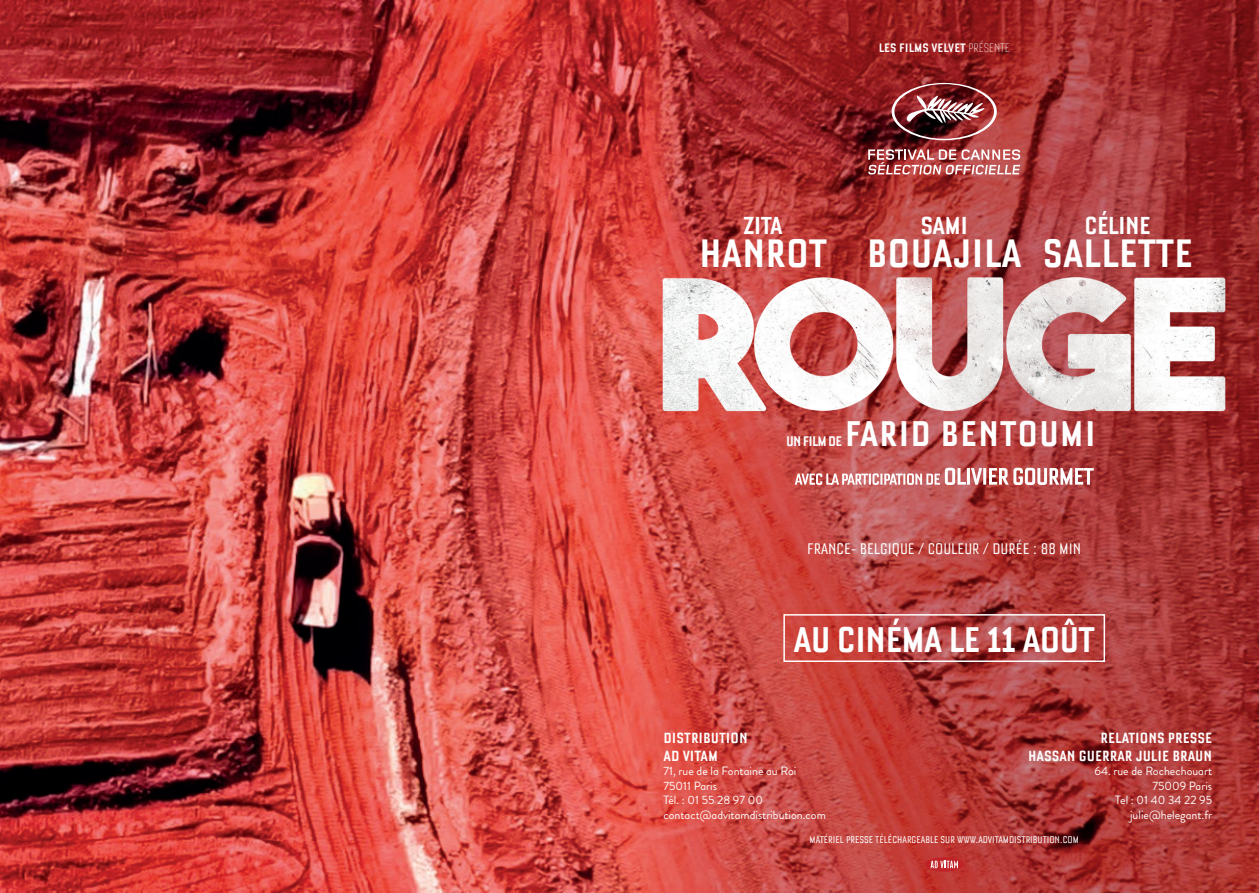
<style>
.page{position:relative;width:1259px;height:893px;background:#fff}
.page>*{position:absolute;margin:0;border:0;box-sizing:border-box;transform-origin:0 0}
.t1{font:700 condensed 48.6px "Bourgeois";color:#fff}
.t2{font:700 condensed 43.65px "Bourgeois";letter-spacing:-.02em;color:#fff}
.t3{font:700 condensed 43.65px "Bourgeois";letter-spacing:.02em;color:#fff}
.t4{font:700 condensed 30.15px "Bourgeois";letter-spacing:-.02em;color:#fff}
.t5{font:500 condensed 18.75px "Bourgeois";color:#fff}
.t6{font:700 condensed 18px/18px "Bourgeois";color:#fff}
.t7{font:700 condensed 17.1px "Bourgeois";letter-spacing:-.05em;color:#fff}
.t8{font:700 condensed 15px "Bourgeois";color:#fff}
.t9{font:12px/14.4px "Brandon Grotesque";color:#fff}
.t10{font:500 condensed 12px "Bourgeois";color:#fff}
.s1{font-weight:300}
</style>
<div class="page">
<img style="left:0;top:0;width:629px;height:893px">
<svg style="left:629px;top:0;width:630px;height:893px;background:#b23937"></svg>
<svg style="left:924px;top:857px;width:39px;height:15px"></svg>
<svg style="left:930px;top:861px;width:28px;height:7px"></svg>
<svg style="left:794px;top:468px;width:299px;height:17px"></svg>
<img style="left:640px;top:275px;width:608px;height:139px">
<img style="left:891px;top:83px;width:106px;height:57px">
<svg style="left:868px;top:149px;width:152px;height:26px"></svg>
<div style="left:783px;top:614px;width:322px;height:48px;border:2px solid #fff"></div>
<p class="t8" style="left:878px;top:40px;width:133px">LES FILMS VELVET <span class="s1">PRÉSENTE</span></p>
<h3 class="t4" style="left:743px;top:210px;width:41px">ZITA</h3>
<h1 class="t1" style="left:699px;top:229px;width:130px">HANROT</h1>
<h3 class="t4" style="left:1084px;top:210px;width:68px">CÉLINE</h3>
<h3 class="t4" style="left:920px;top:210px;width:49px">SAMI</h3>
<h1 class="t1" style="left:866px;top:229px;width:328px">BOUAJILA SALLETTE</h1>
<h2 class="t3" style="left:845px;top:411px;width:252px">FARID BENTOUMI</h2>
<h3 class="t7" style="left:786px;top:432px;width:57px">UN FILM DE</h3>
<h3 class="t5" style="left:807px;top:540px;width:275px">FRANCE- BELGIQUE / COULEUR / DURÉE : 88 MIN</h3>
<h2 class="t2" style="left:793px;top:618px;width:303px">AU CINÉMA LE 11 AOÛT</h2>
<h3 class="t6" style="left:663px;top:729px;width:86px">DISTRIBUTION<br>AD VITAM</h3>
<p class="t9" style="left:663px;top:764px;width:164px">71, rue de la Fontaine au Roi<br>75011 Paris<br>Tél. : 01 55 28 97 00 contact@advitamdistribution.com</p>
<h3 class="t6" style="left:1028px;top:729px;width:186px;text-align:right">RELATIONS PRESSE<br>HASSAN GUERRAR JULIE BRAUN</h3>
<p class="t9" style="left:1094px;top:764px;width:119px;text-align:right">64. rue de Rochechouart<br>75009 Paris<br>Tel : 01 40 34 22 95 julie@helegant.fr</p>
<p class="t10" style="left:809px;top:834px;width:271px">MATÉRIEL PRESSE TÉLÉCHARGEABLE SUR WWW.ADVITAMDISTRIBUTION.COM</p>
</div>
